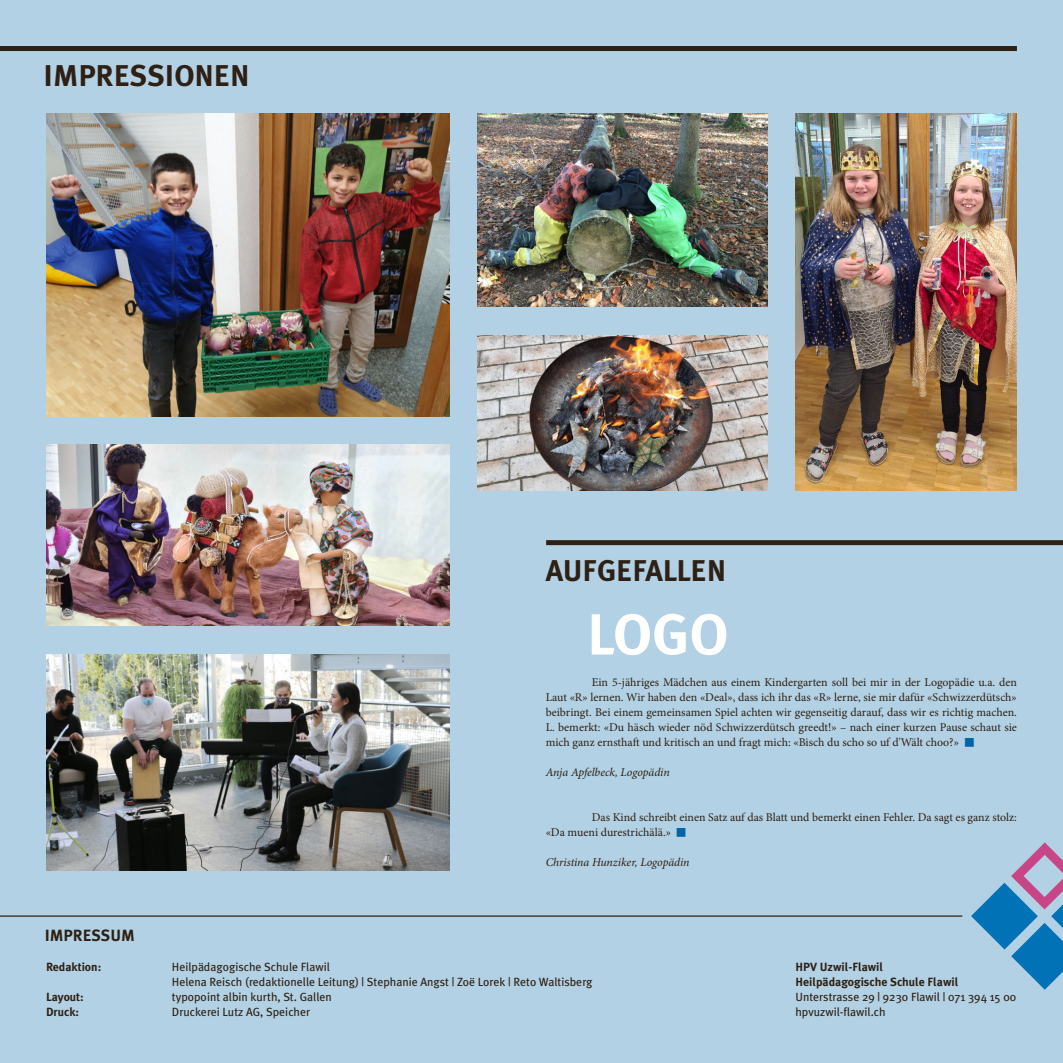
<style>
.page{position:relative;width:1063px;height:1063px;background:#b3d1e4}
.page>*{position:absolute;margin:0;border:0;box-sizing:border-box;transform-origin:0 0}
.t1{font:700 57.88px "Meta Plus";color:#fff}
.t2{font:700 30px "Meta Plus";color:#2e2014}
.t3{font:700 16.25px "Meta Plus";color:#2e2014}
.t4{font:11.88px/15px "Minion Pro";color:#2e2014;text-align:justify}
.t5{font:11.88px/15px "Meta Plus";color:#2e2014}
.t6{font:700 11.88px/15px "Meta Plus";color:#2e2014}
.t7{font:italic 11.88px "Minion Pro";letter-spacing:-.005em;color:#2e2014}
</style>
<div class="page">
<hr style="left:0;top:915px;width:962px;height:2px;background:#2e2014">
<svg style="left:971px;top:842px;width:92px;height:148px"></svg>
<div style="left:0;top:46px;width:1017px;height:5px;background:#2e2014"></div>
<div style="left:546px;top:540px;width:517px;height:5px;background:#2e2014"></div>
<img style="left:46px;top:444px;width:403px;height:182px">
<img style="left:795px;top:114px;width:222px;height:377px">
<img style="left:478px;top:335px;width:289px;height:156px">
<img style="left:46px;top:654px;width:403px;height:217px">
<img style="left:478px;top:114px;width:289px;height:193px">
<img style="left:46px;top:114px;width:403px;height:302px">
<h2 class="t2" style="left:44px;top:62px;width:208px">IMPRESSIONEN</h2>
<h2 class="t2" style="left:546px;top:557px;width:182px">AUFGEFALLEN</h2>
<h1 class="t1" style="left:587px;top:608px;width:143px">LOGO</h1>
<p class="t4" style="left:546px;top:676px;width:473px;text-indent:46px">Ein 5-jähriges Mädchen aus einem Kindergarten soll bei mir in der Logopädie u.a. den Laut «R» lernen. Wir haben den «Deal», dass ich ihr das «R» lerne, sie mir dafür «Schwizzerdütsch» beibringt. Bei einem gemeinsamen Spiel achten wir gegenseitig darauf, dass wir es richtig machen.<br>L. bemerkt: «Du häsch wieder nöd Schwizzerdütsch greedt!» – nach einer kurzen Pause schaut sie mich ganz ernsthaft und kritisch an und fragt mich: «Bisch du scho so uf d'Wält choo?»</p>
<p class="t7" style="left:546px;top:768px;width:125px">Anja Apfelbeck, Logopädin</p>
<p class="t4" style="left:546px;top:811px;width:473px;text-indent:46px">Das Kind schreibt einen Satz auf das Blatt und bemerkt einen Fehler. Da sagt es ganz stolz: «Da mueni durestrichälä.»</p>
<p class="t7" style="left:546px;top:858px;width:145px">Christina Hunziker, Logopädin</p>
<h3 class="t3" style="left:45px;top:928px;width:92px">IMPRESSUM</h3>
<p class="t6" style="left:46px;top:960px;width:57px">Redaktion:</p>
<p class="t5" style="left:172px;top:960px;width:422px">Heilpädagogische Schule Flawil<br>Helena Reisch (redaktionelle Leitung) | Stephanie Angst | Zoë Lorek | Reto Waltisberg</p>
<p class="t6" style="left:46px;top:990px;width:39px">Layout:</p>
<p class="t5" style="left:172px;top:990px;width:162px">typopoint albin kurth, St. Gallen</p>
<p class="t6" style="left:46px;top:1005px;width:34px">Druck:</p>
<p class="t5" style="left:172px;top:1005px;width:140px">Druckerei Lutz AG, Speicher</p>
<p class="t6" style="left:795px;top:960px;width:164px">HPV Uzwil-Flawil<br>Heilpädagogische Schule Flawil</p>
<p class="t5" style="left:795px;top:990px;width:222px">Unterstrasse 29 | 9230 Flawil | 071 394 15 00 hpvuzwil-flawil.ch</p>
</div>
